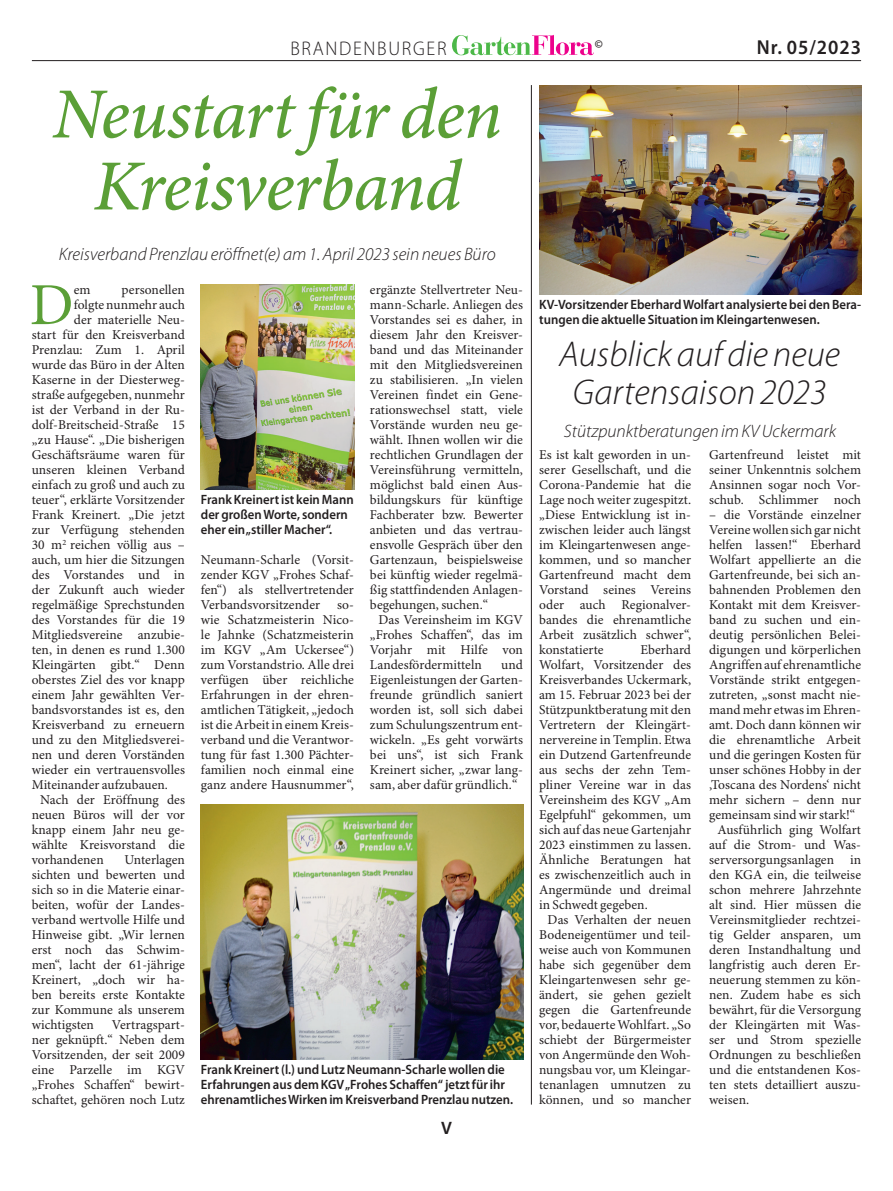
<style>
.page{position:relative;width:893px;height:1191px;background:#fff}
.page>*{position:absolute;margin:0;border:0;box-sizing:border-box;transform-origin:0 0}
.Überschrift_1{font:italic 500 72px/72px "Minion Pro";letter-spacing:-.015em;color:#5b9f37;text-align:center}
.Grundschrift_Initial{font:59.7px "Minion Pro";color:#5b9f37}
.Überschrift_2{font:italic 300 36px/37.5px "Myriad Pro";color:#231f20;text-align:center}
.t1{font:600 20.25px "Myriad Pro";letter-spacing:.05em;color:#231f20;scale:.95 1}
.t2{font:300 19.8px "Myriad Pro";letter-spacing:.09em;color:#231f20;scale:.95 1}
.Unterzeile_zu_1{font:italic 300 18px "Myriad Pro";color:#231f20}
.t3{font:600 18px "Myriad Pro";color:#231f20}
.Grundschrift{font:13.5px/15px "Minion Pro";letter-spacing:.005em;color:#231f20;text-align:justify}
.Grundschrift_Initial-2{font:13.5px "Minion Pro";letter-spacing:.005em;color:#231f20}
.Bildunterschrift{font:600 13.5px/15px "Myriad Pro";color:#231f20;scale:.95 1}
.t4{font:600 11.85px "Myriad Pro";color:#231f20}
</style>
<div class="page">
<hr style="left:32px;top:60px;width:829px;height:1px;background:#231f20">
<svg style="left:452px;top:35px;width:142px;height:20px"></svg>
<img style="left:539px;top:85px;width:322px;height:209px">
<img style="left:201px;top:284px;width:153px;height:205px">
<img style="left:201px;top:804px;width:322px;height:255px">
<hr style="left:531px;top:85px;width:1px;height:1019px;background:#231f20">
<h3 class="t2" style="left:290px;top:37px;width:166px">BRANDENBURGER</h3>
<p class="t4" style="left:595px;top:37px;width:10px">©</p>
<h3 class="t1" style="left:757px;top:36px;width:111px">Nr. 05/2023</h3>
<p class="Überschrift_1" style="left:52px;top:81px;width:451px">Neustart für den<br>Kreisverband</p>
<p class="Unterzeile_zu_1" style="left:59px;top:245px;width:438px">Kreisverband Prenzlau eröffnet(e) am 1. April 2023 sein neues Büro</p>
<p class="Grundschrift_Initial" style="left:30px;top:269px;width:45px">D</p>
<p class="Grundschrift_Initial-2" style="left:74px;top:282px;width:18px">em</p>
<p class="Grundschrift_Initial-2" style="left:122px;top:282px;width:65px">personellen</p>
<p class="Grundschrift" style="left:370px;top:283px;width:155px">ergänzte Stellvertreter Neu&shy;mann-Scharle. Anliegen des Vorstandes sei es daher, in diesem Jahr den Kreisver&shy;band und das Miteinander mit den Mitgliedsvereinen zu stabilisieren. „In vielen Vereinen findet ein Gene&shy;rationswechsel statt, viele Vorstände wurden neu ge&shy;wählt. Ihnen wollen wir die rechtlichen Grundlagen der Vereinsführung vermitteln, möglichst bald einen Aus&shy;bildungskurs für künftige Fachberater bzw. Bewerter anbieten und das vertrau&shy;ensvolle Gespräch über den Gartenzaun, beispielsweise bei künftig wieder regelmä&shy;ßig stattfindenden Anlagen&shy;begehungen, suchen.“</p>
<p class="Grundschrift" style="left:370px;top:613px;width:155px;text-indent:9px">Das Vereinsheim im KGV „Frohes Schaffen“, das im Vorjahr mit Hilfe von Landesfördermitteln</p>
<p class="Bildunterschrift" style="left:539px;top:297px;width:340px">KV-Vorsitzender Eberhard Wolfart analysierte bei den Bera&shy;tungen die aktuelle Situation im Kleingartenwesen.</p>
<p class="Grundschrift_Initial-2" style="left:74px;top:297px;width:113px">folgte nunmehr auch</p>
<p class="Grundschrift_Initial-2" style="left:74px;top:312px;width:113px">der materielle Neu-</p>
<p class="Grundschrift_Initial-2" style="left:32px;top:327px;width:155px">start für den Kreisverband</p>
<p class="Grundschrift_Initial-2" style="left:32px;top:342px;width:155px">Prenzlau: Zum 1. April</p>
<p class="Grundschrift_Initial-2" style="left:32px;top:357px;width:155px">wurde das Büro in der Alten</p>
<p class="Grundschrift_Initial-2" style="left:32px;top:372px;width:155px">Kaserne in der Diesterweg-</p>
<p class="Grundschrift_Initial-2" style="left:32px;top:387px;width:155px">straße aufgegeben, nunmehr</p>
<p class="Grundschrift_Initial-2" style="left:32px;top:402px;width:155px">ist der Verband in der Ru-</p>
<p class="Grundschrift_Initial-2" style="left:32px;top:417px;width:155px">dolf-Breitscheid-Straße 15</p>
<p class="Grundschrift_Initial-2" style="left:32px;top:432px;width:155px">„zu Hause“. „Die bisherigen</p>
<p class="Grundschrift_Initial-2" style="left:32px;top:447px;width:155px">Geschäftsräume waren für</p>
<p class="Grundschrift_Initial-2" style="left:32px;top:462px;width:155px">unseren kleinen Verband</p>
<p class="Grundschrift_Initial-2" style="left:32px;top:477px;width:155px">einfach zu groß und auch zu</p>
<p class="Grundschrift_Initial-2" style="left:32px;top:492px;width:155px">teuer“, erklärte Vorsitzender</p>
<p class="Grundschrift_Initial-2" style="left:32px;top:507px;width:155px">Frank Kreinert. „Die jetzt</p>
<p class="Grundschrift_Initial-2" style="left:32px;top:522px;width:155px">zur Verfügung stehenden</p>
<p class="Grundschrift_Initial-2" style="left:32px;top:537px;width:155px">30 m<sup>2</sup> reichen völlig aus –</p>
<p class="Grundschrift_Initial-2" style="left:32px;top:552px;width:155px">auch, um hier die Sitzungen</p>
<p class="Grundschrift_Initial-2" style="left:32px;top:567px;width:155px">des Vorstandes und in</p>
<p class="Grundschrift_Initial-2" style="left:32px;top:582px;width:155px">der Zukunft auch wieder</p>
<p class="Grundschrift_Initial-2" style="left:32px;top:597px;width:155px">regelmäßige Sprechstunden</p>
<p class="Grundschrift_Initial-2" style="left:32px;top:612px;width:155px">des Vorstandes für die 19</p>
<p class="Grundschrift_Initial-2" style="left:32px;top:627px;width:155px">Mitgliedsvereine anzubie-</p>
<p class="Grundschrift_Initial-2" style="left:32px;top:642px;width:155px">ten, in denen es rund 1.300</p>
<p class="Grundschrift_Initial-2" style="left:32px;top:657px;width:155px">Kleingärten gibt.“ Denn</p>
<p class="Grundschrift_Initial-2" style="left:32px;top:672px;width:155px">oberstes Ziel des vor knapp</p>
<p class="Grundschrift_Initial-2" style="left:32px;top:687px;width:155px">einem Jahr gewählten Ver-</p>
<p class="Grundschrift_Initial-2" style="left:32px;top:702px;width:155px">bandsvorstandes ist es, den</p>
<p class="Grundschrift_Initial-2" style="left:32px;top:717px;width:155px">Kreisverband zu erneuern</p>
<p class="Grundschrift_Initial-2" style="left:32px;top:732px;width:155px">und zu den Mitgliedsverei-</p>
<p class="Grundschrift_Initial-2" style="left:32px;top:747px;width:155px">nen und deren Vorständen</p>
<p class="Grundschrift_Initial-2" style="left:32px;top:762px;width:155px">wieder ein vertrauensvolles</p>
<p class="Grundschrift_Initial-2" style="left:32px;top:777px;width:138px">Miteinander aufzubauen.</p>
<p class="Grundschrift" style="left:32px;top:793px;width:155px;text-indent:9px">Nach der Eröffnung des neuen Büros will der vor knapp einem Jahr neu ge&shy;wählte Kreisvorstand die vorhandenen</p>
<p class="Überschrift_2" style="left:559px;top:336px;width:282px">Ausblick auf die neue<br>Gartensaison 2023</p>
<p class="Unterzeile_zu_1" style="left:564px;top:421px;width:274px">Stützpunktberatungen im KV Uckermark</p>
<p class="Grundschrift" style="left:539px;top:448px;width:153px">Es ist kalt geworden in un&shy;serer Gesellschaft, und die Corona-Pandemie hat die Lage noch weiter zugespitzt. „Diese Entwicklung ist in&shy;zwischen leider auch längst im Kleingartenwesen ange&shy;kommen, und so mancher Gartenfreund macht dem Vorstand seines Vereins oder auch Regionalver&shy;bandes die ehrenamtliche Arbeit zusätzlich schwer“, konstatierte</p>
<p class="Grundschrift" style="left:709px;top:448px;width:153px">Gartenfreund leistet mit seiner Unkenntnis solchem Ansinnen sogar noch Vor&shy;schub. Schlimmer noch</p>
<p class="Grundschrift" style="left:709px;top:508px;width:153px">– die Vorstände einzelner Vereine wollen sich gar nicht helfen lassen!“ Eberhard Wolfart appellierte an die Gartenfreunde, bei sich an&shy;bahnenden Problemen den Kontakt mit dem Kreisver&shy;band zu suchen und ein&shy;deutig persönlichen Belei&shy;digungen und körperlichen Angriffen auf ehrenamtliche Vorstände strikt entgegen&shy;zutreten, „sonst macht nie&shy;mand mehr etwas im Ehren&shy;amt. Doch dann können wir die ehrenamtliche Arbeit und die geringen Kosten für unser schönes Hobby in der ‚Toscana des Nordens‘ nicht mehr sichern – denn nur gemeinsam sind wir stark!“</p>
<p class="Grundschrift" style="left:709px;top:823px;width:153px;text-indent:9px">Ausführlich ging Wolfart auf die Strom- und Was&shy;serversorgungsanlagen in den KGA ein, die teilweise schon mehrere Jahrzehnte alt sind. Hier müssen die Vereinsmitglieder rechtzei&shy;tig Gelder ansparen, um deren Instandhaltung und langfristig auch deren Er&shy;neuerung stemmen zu kön&shy;nen. Zudem habe es sich bewährt, für die Versorgung der Kleingärten mit Was&shy;ser und Strom spezielle Ordnungen zu beschließen und die entstandenen Kos&shy;ten stets detailliert auszu&shy;weisen.</p>
<p class="Bildunterschrift" style="left:201px;top:492px;width:162px">Frank Kreinert ist kein Mann der großen Worte, sondern eher ein „stiller Macher“.</p>
<p class="Grundschrift" style="left:201px;top:553px;width:155px">Neumann-Scharle (Vorsit&shy;zender KGV „Frohes Schaf&shy;fen“) als stellvertretender Verbandsvorsitzender</p>
<p class="Grundschrift" style="left:201px;top:598px;width:155px;text-indent:136px">so&shy;wie Schatzmeisterin Nico&shy;le Jahnke (Schatzmeisterin im KGV „Am Uckersee“) zum Vorstandstrio. Alle drei verfügen über reichliche Erfahrungen in der ehren&shy;amtlichen Tätigkeit, „jedoch ist die Arbeit in einem Kreis&shy;verband und die Verantwor&shy;tung für fast 1.300 Pächter&shy;familien noch einmal eine ganz andere Hausnummer“,</p>
<p class="Grundschrift" style="left:539px;top:643px;width:153px;text-indent:101px">Eberhard Wolfart, Vorsitzender des Kreisverbandes Uckermark, am 15. Februar 2023 bei der Stützpunktberatung mit den Vertretern der Kleingärt&shy;nervereine in Templin. Etwa ein Dutzend Gartenfreunde aus sechs der zehn Tem&shy;pliner Vereine war in das Vereinsheim des KGV „Am Egelpfuhl“ gekommen, um sich auf das neue Gartenjahr 2023 einstimmen zu lassen.<br>Ähnliche Beratungen hat es zwischenzeitlich auch in Angermünde und dreimal in Schwedt gegeben.</p>
<p class="Grundschrift" style="left:539px;top:913px;width:153px;text-indent:9px">Das Verhalten der neuen Bodeneigentümer und teil&shy;weise auch von Kommunen habe sich gegenüber dem Kleingartenwesen sehr ge&shy;ändert, sie gehen gezielt gegen die Gartenfreunde vor, bedauerte Wohlfart. „So schiebt der Bürgermeister von Angermünde den Woh&shy;nungsbau vor, um Kleingar&shy;tenanlagen umnutzen zu können, und so mancher</p>
<p class="Grundschrift" style="left:370px;top:658px;width:155px;text-indent:131px">und Eigenleistungen der Garten&shy;freunde gründlich saniert worden ist, soll sich dabei zum Schulungszentrum ent&shy;wickeln. „Es geht vorwärts bei uns“, ist sich Frank Kreinert sicher, „zwar lang&shy;sam, aber dafür gründlich.“</p>
<p class="Grundschrift" style="left:32px;top:853px;width:155px;text-indent:93px">Unterlagen sichten und bewerten und sich so in die Materie einar&shy;beiten, wofür der Landes&shy;verband wertvolle Hilfe und Hinweise gibt. „Wir lernen erst noch das Schwim&shy;men“, lacht der 61-jährige Kreinert, „doch wir ha&shy;ben bereits erste Kontakte zur Kommune als unserem wichtigsten</p>
<p class="Grundschrift" style="left:32px;top:1018px;width:155px;text-indent:80px">Vertragspart&shy;ner geknüpft.“ Neben dem Vorsitzenden, der seit 2009 eine Parzelle im KGV „Frohes Schaffen“ bewirt&shy;schaftet, gehören noch Lutz</p>
<p class="Bildunterschrift" style="left:201px;top:1062px;width:330px">Frank Kreinert (l.) und Lutz Neumann-Scharle wollen die<br>Erfahrungen aus dem KGV „Frohes Schaffen“ jetzt für ihr ehrenamtliches Wirken im Kreisverband Prenzlau nutzen.</p>
<h3 class="t3" style="left:441px;top:1118px;width:12px">V</h3>
</div>
